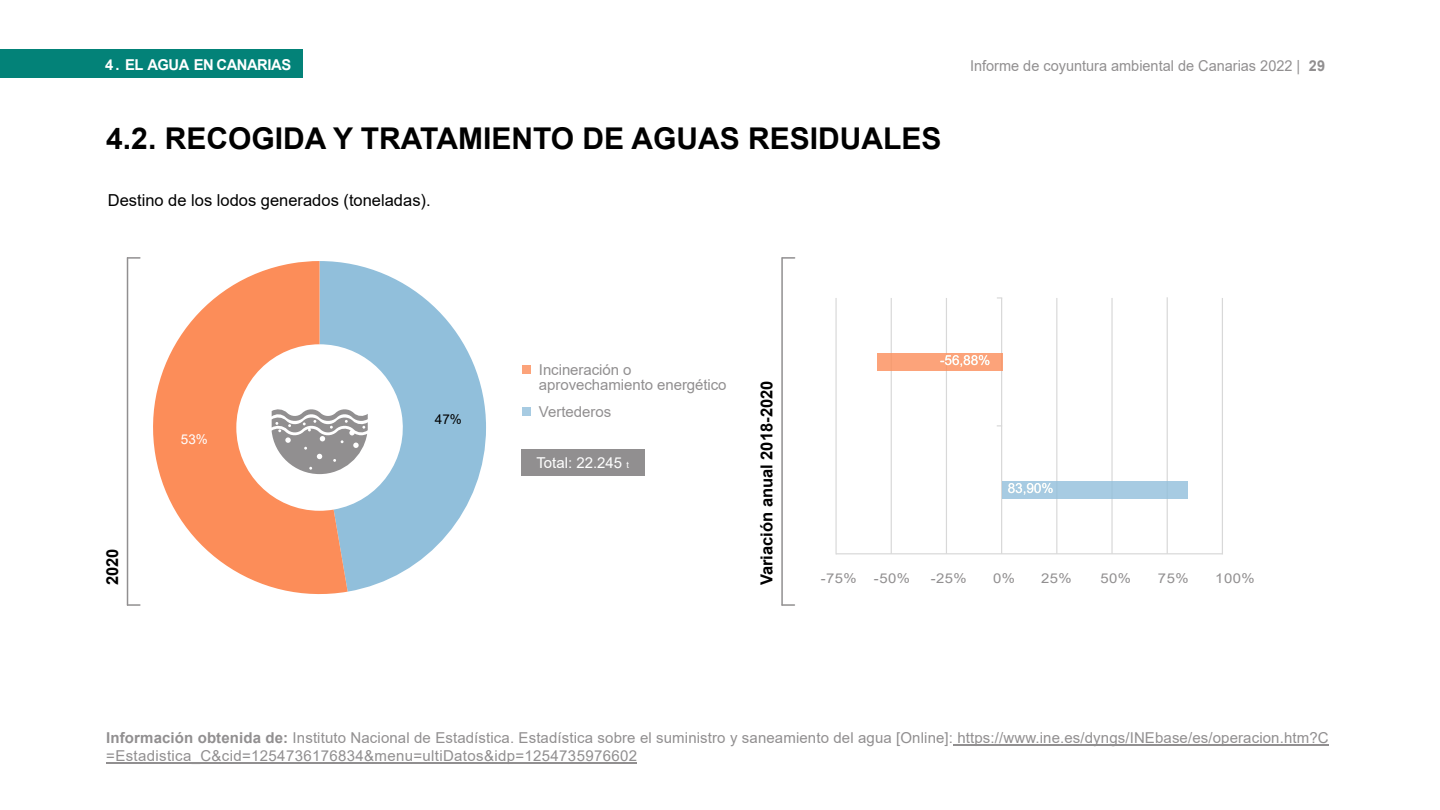
<style>
.page{position:relative;width:1440px;height:810px;background:#fff}
.page>*{position:absolute;margin:0;border:0;box-sizing:border-box;transform-origin:0 0}
.t1{font:700 30px "Arial";color:#000}
.t2{font:16.5px "Arial";color:#000}
.t3{font:700 16.5px "Arial";color:#000}
.t4{font:15px/18px "Arial";letter-spacing:.01em;color:#918f90}
.t5{font:700 15px "Arial";letter-spacing:-.03em;color:#fff}
.t6{font:15px "Arial";color:#fff}
.t7{font:13.5px "Arial";letter-spacing:.03em;color:#918f90;scale:1.1 1}
.t8{font:13.5px "Arial";color:#f6faf1}
.t9{font:13.5px "Arial";color:#000}
.t10{font:13.5px "Arial";color:#fff}
.s1{font-weight:700}
.s2{font-size:9px}
</style>
<div class="page">
<hr style="left:781px;top:258px;width:2px;height:347px;background:#918f90">
<svg style="left:782px;top:604px;width:12px;height:2px"></svg>
<svg style="left:782px;top:257px;width:13px;height:2px"></svg>
<hr style="left:835px;top:298px;width:2px;height:256px;background:#d8d8d8">
<hr style="left:891px;top:298px;width:1px;height:256px;background:#d8d8d8">
<hr style="left:1056px;top:298px;width:1px;height:256px;background:#d8d8d8">
<hr style="left:1111px;top:298px;width:2px;height:256px;background:#d8d8d8">
<hr style="left:1001px;top:298px;width:1px;height:256px;background:#d8d8d8">
<hr style="left:946px;top:298px;width:1px;height:256px;background:#d8d8d8">
<hr style="left:1167px;top:297px;width:1px;height:257px;background:#d8d8d8">
<hr style="left:1222px;top:298px;width:1px;height:256px;background:#d8d8d8">
<div style="left:1002px;top:481px;width:185px;height:17px;background:#a7cbe2"></div>
<div style="left:877px;top:353px;width:126px;height:17px;background:#fca37a"></div>
<hr style="left:836px;top:553px;width:386px;height:1px;background:#d8d8d8">
<div style="left:0;top:50px;width:302px;height:28px;background:#038278"></div>
<hr style="left:953px;top:744px;width:376px;height:1px;background:#918f90">
<hr style="left:106px;top:762px;width:531px;height:1px;background:#918f90">
<svg style="left:348px;top:263px;width:138px;height:329px;fill:#91bfdb"></svg>
<svg style="left:140px;top:261px;width:208px;height:345px;fill:#fc8d59"></svg>
<hr style="left:127px;top:258px;width:1px;height:347px;background:#918f90">
<svg style="left:128px;top:604px;width:12px;height:2px"></svg>
<svg style="left:128px;top:257px;width:12px;height:2px"></svg>
<div style="left:522px;top:450px;width:123px;height:26px;background:#918f90"></div>
<div style="left:522px;top:407px;width:9px;height:9px;background:#a7cbe2"></div>
<div style="left:522px;top:365px;width:9px;height:9px;background:#fca37a"></div>
<svg style="left:271px;top:408px;width:97px;height:66px"></svg>
<svg style="left:940px;top:355px;width:49px;height:12px"></svg>
<svg style="left:1008px;top:483px;width:45px;height:12px"></svg>
<p class="t5" style="left:105px;top:59px;width:187px">4 . EL AGUA EN CANARIAS</p>
<h1 class="t1" style="left:106px;top:127px;width:837px">4.2. RECOGIDA Y TRATAMIENTO DE AGUAS RESIDUALES</h1>
<p class="t2" style="left:108px;top:194px;width:324px">Destino de los lodos generados (toneladas).</p>
<p class="t4" style="left:970px;top:58px;width:356px">Informe de coyuntura ambiental de Canarias 2022 | <span class="s1">29</span></p>
<p class="t3" style="left:106px;top:585px;width:38px;rotate:-90deg">2020</p>
<p class="t10" style="left:181px;top:434px;width:29px">53%</p>
<p class="t9" style="left:435px;top:414px;width:29px">47%</p>
<p class="t4" style="left:539px;top:364px;width:189px;line-height:15px">Incineración o aprovechamiento energético</p>
<p class="t4" style="left:539px;top:404px;width:74px">Vertederos</p>
<p class="t6" style="left:536px;top:457px;width:94px">Total: 22.245 <span class="s2">t</span></p>
<p class="t3" style="left:761px;top:585px;width:206px;rotate:-90deg">Variación anual 2018-2020</p>
<p class="t8" style="left:940px;top:355px;width:52px">-56,88%</p>
<p class="t8" style="left:1008px;top:483px;width:47px">83,90%</p>
<p class="t7" style="left:821px;top:574px;width:34px">-75%</p>
<p class="t7" style="left:874px;top:574px;width:34px">-50%</p>
<p class="t7" style="left:931px;top:574px;width:34px">-25%</p>
<p class="t7" style="left:993px;top:574px;width:21px">0%</p>
<p class="t7" style="left:1041px;top:574px;width:29px">25%</p>
<p class="t7" style="left:1100px;top:574px;width:29px">50%</p>
<p class="t7" style="left:1158px;top:574px;width:29px">75%</p>
<p class="t7" style="left:1215px;top:574px;width:37px">100%</p>
<p class="t4" style="left:106px;top:730px;width:1224px"><span class="s1">Información obtenida de:</span> Instituto Nacional de Estadística. Estadística sobre el suministro y saneamiento del agua [Online]: https://www.ine.es/dyngs/INEbase/es/operacion.htm?C =Estadistica_C&amp;cid=1254736176834&amp;menu=ultiDatos&amp;idp=1254735976602</p>
</div>
